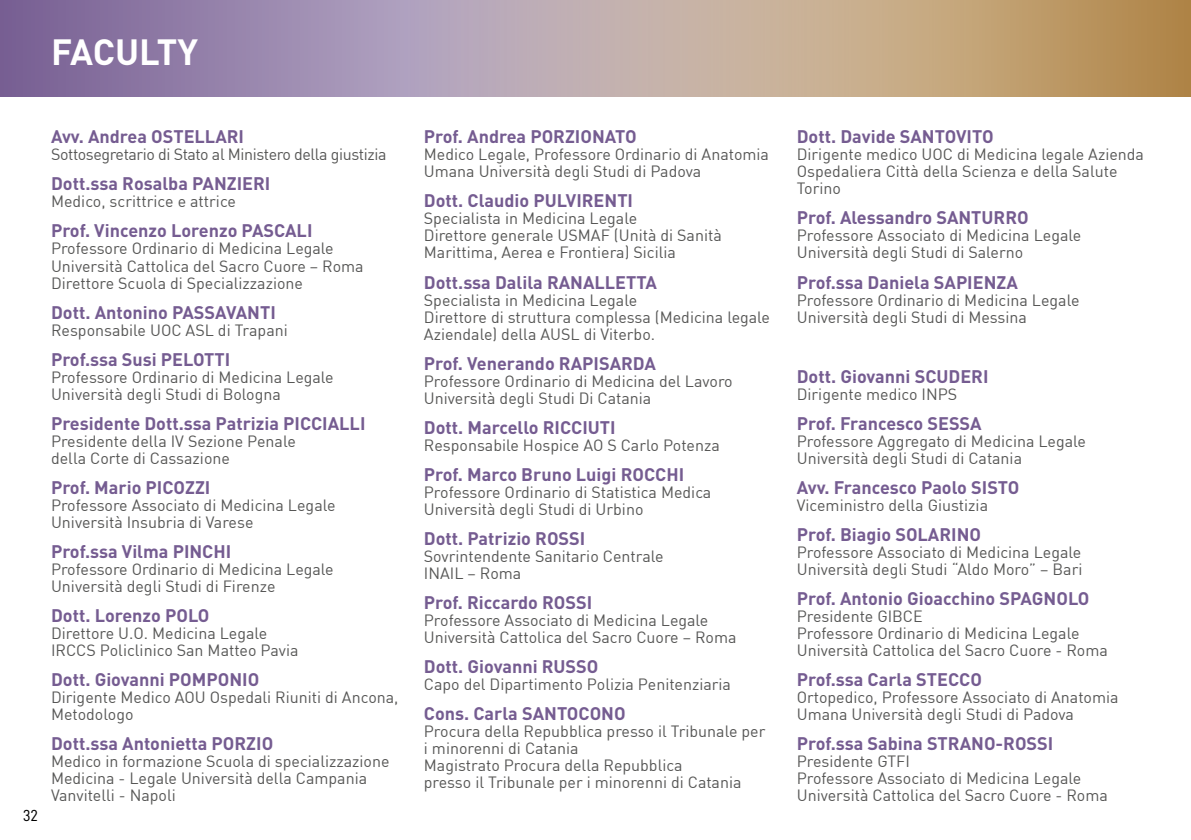
<style>
.page{position:relative;width:1191px;height:840px;background:#fff}
.page>*{position:absolute;margin:0;border:0;box-sizing:border-box;transform-origin:0 0}
.t1{font:700 36px "DIN";letter-spacing:-.005em;color:#fff}
.t2{font:700 18px "DIN";color:#755c91}
.t3{font:16px/17px "DIN";color:#575756}
.t4{font:16px "DIN";letter-spacing:-.025em;color:#575756}
.t5{font:16px "D DIN";color:#000}
</style>
<div class="page">
<svg style="left:0;top:0;width:410px;height:96px;background:#937fa9"></svg>
<div style="left:410px;top:0;width:781px;height:96px;background:#b7a8bb"></div>
<svg style="left:538px;top:0;width:653px;height:96px"></svg>
<h1 class="t1" style="left:51px;top:28px;width:149px">FACULTY</h1>
<p class="t5" style="left:23px;top:805px;width:17px">32</p>
<p class="t2" style="left:51px;top:125px;width:194px">Avv. Andrea OSTELLARI</p>
<p class="t4" style="left:51px;top:144px;width:337px">Sottosegretario di Stato al Ministero della giustizia</p>
<p class="t2" style="left:51px;top:172px;width:221px">Dott.ssa Rosalba PANZIERI</p>
<p class="t3" style="left:51px;top:193px;width:186px">Medico, scrittrice e attrice</p>
<p class="t2" style="left:51px;top:219px;width:263px">Prof. Vincenzo Lorenzo PASCALI</p>
<p class="t3" style="left:51px;top:240px;width:314px">Professore Ordinario di Medicina Legale<br>Università Cattolica del Sacro Cuore – Roma<br>Direttore Scuola di Specializzazione</p>
<p class="t2" style="left:51px;top:300px;width:226px">Dott. Antonino PASSAVANTI</p>
<p class="t3" style="left:51px;top:321px;width:238px">Responsabile UOC ASL di Trapani</p>
<p class="t2" style="left:51px;top:347px;width:181px">Prof.ssa Susi PELOTTI</p>
<p class="t3" style="left:51px;top:368px;width:284px">Professore Ordinario di Medicina Legale<br>Università degli Studi di Bologna</p>
<p class="t2" style="left:51px;top:411px;width:316px">Presidente Dott.ssa Patrizia PICCIALLI</p>
<p class="t3" style="left:51px;top:432px;width:246px">Presidente della IV Sezione Penale della Corte di Cassazione</p>
<p class="t2" style="left:51px;top:475px;width:161px">Prof. Mario PICOZZI</p>
<p class="t3" style="left:51px;top:496px;width:286px">Professore Associato di Medicina Legale<br>Università Insubria di Varese</p>
<p class="t2" style="left:51px;top:539px;width:182px">Prof.ssa Vilma PINCHI</p>
<p class="t3" style="left:51px;top:560px;width:284px">Professore Ordinario di Medicina Legale<br>Università degli Studi di Firenze</p>
<p class="t2" style="left:51px;top:603px;width:160px">Dott. Lorenzo POLO</p>
<p class="t3" style="left:51px;top:624px;width:249px">Direttore U.O. Medicina Legale<br>IRCCS Policlinico San Matteo Pavia</p>
<p class="t2" style="left:51px;top:667px;width:210px">Dott. Giovanni POMPONIO</p>
<p class="t3" style="left:51px;top:688px;width:349px">Dirigente Medico AOU Ospedali Riuniti di Ancona,<br>Metodologo</p>
<p class="t2" style="left:51px;top:731px;width:224px">Dott.ssa Antonietta PORZIO</p>
<p class="t3" style="left:51px;top:752px;width:340px">Medico in formazione Scuola di specializzazione<br>Medicina - Legale Università della Campania<br>Vanvitelli - Napoli</p>
<p class="t2" style="left:424px;top:125px;width:214px">Prof. Andrea PORZIONATO</p>
<p class="t3" style="left:424px;top:146px;width:347px">Medico Legale, Professore Ordinario di Anatomia<br>Umana Università degli Studi di Padova</p>
<p class="t2" style="left:424px;top:189px;width:211px">Dott. Claudio PULVIRENTI</p>
<p class="t3" style="left:424px;top:210px;width:299px">Specialista in Medicina Legale<br>Direttore generale USMAF (Unità di Sanità<br>Marittima, Aerea e Frontiera) Sicilia</p>
<p class="t2" style="left:424px;top:270px;width:235px">Dott.ssa Dalila RANALLETTA</p>
<p class="t3" style="left:424px;top:291px;width:348px">Specialista in Medicina Legale<br>Direttore di struttura complessa (Medicina legale<br>Aziendale) della AUSL di Viterbo.</p>
<p class="t2" style="left:424px;top:351px;width:234px">Prof. Venerando RAPISARDA</p>
<p class="t3" style="left:424px;top:372px;width:310px">Professore Ordinario di Medicina del Lavoro<br>Università degli Studi Di Catania</p>
<p class="t2" style="left:424px;top:415px;width:193px">Dott. Marcello RICCIUTI</p>
<p class="t3" style="left:424px;top:436px;width:297px">Responsabile Hospice AO S Carlo Potenza</p>
<p class="t2" style="left:424px;top:462px;width:262px">Prof. Marco Bruno Luigi ROCCHI</p>
<p class="t3" style="left:424px;top:483px;width:289px">Professore Ordinario di Statistica Medica<br>Università degli Studi di Urbino</p>
<p class="t2" style="left:424px;top:526px;width:163px">Dott. Patrizio ROSSI</p>
<p class="t3" style="left:424px;top:547px;width:241px">Sovrintendente Sanitario Centrale<br>INAIL – Roma</p>
<p class="t2" style="left:424px;top:590px;width:170px">Prof. Riccardo ROSSI</p>
<p class="t3" style="left:424px;top:611px;width:314px">Professore Associato di Medicina Legale<br>Università Cattolica del Sacro Cuore – Roma</p>
<p class="t2" style="left:424px;top:654px;width:176px">Dott. Giovanni RUSSO</p>
<p class="t3" style="left:424px;top:675px;width:309px">Capo del Dipartimento Polizia Penitenziaria</p>
<p class="t2" style="left:424px;top:701px;width:203px">Cons. Carla SANTOCONO</p>
<p class="t3" style="left:424px;top:722px;width:343px">Procura della Repubblica presso il Tribunale per i minorenni di Catania<br>Magistrato Procura della Repubblica<br>presso il Tribunale per i minorenni di Catania</p>
<p class="t2" style="left:796px;top:125px;width:198px">Dott. Davide SANTOVITO</p>
<p class="t3" style="left:796px;top:146px;width:349px">Dirigente medico UOC di Medicina legale Azienda<br>Ospedaliera Città della Scienza e della Salute<br>Torino</p>
<p class="t2" style="left:796px;top:206px;width:233px">Prof. Alessandro SANTURRO</p>
<p class="t3" style="left:796px;top:227px;width:286px">Professore Associato di Medicina Legale<br>Università degli Studi di Salerno</p>
<p class="t2" style="left:796px;top:270px;width:223px">Prof.ssa Daniela SAPIENZA</p>
<p class="t3" style="left:796px;top:291px;width:284px">Professore Ordinario di Medicina Legale<br>Università degli Studi di Messina</p>
<p class="t2" style="left:796px;top:364px;width:193px">Dott. Giovanni SCUDERI</p>
<p class="t3" style="left:796px;top:385px;width:162px">Dirigente medico INPS</p>
<p class="t2" style="left:796px;top:411px;width:186px">Prof. Francesco SESSA</p>
<p class="t3" style="left:796px;top:432px;width:291px">Professore Aggregato di Medicina Legale<br>Università degli Studi di Catania</p>
<p class="t2" style="left:796px;top:475px;width:224px">Avv. Francesco Paolo SISTO</p>
<p class="t3" style="left:796px;top:496px;width:193px">Viceministro della Giustizia</p>
<p class="t2" style="left:796px;top:522px;width:186px">Prof. Biagio SOLARINO</p>
<p class="t3" style="left:796px;top:543px;width:287px">Professore Associato di Medicina Legale<br>Università degli Studi “Aldo Moro” – Bari</p>
<p class="t2" style="left:796px;top:586px;width:294px">Prof. Antonio Gioacchino SPAGNOLO</p>
<p class="t3" style="left:796px;top:607px;width:312px">Presidente GIBCE<br>Professore Ordinario di Medicina Legale<br>Università Cattolica del Sacro Cuore - Roma</p>
<p class="t2" style="left:796px;top:667px;width:187px">Prof.ssa Carla STECCO</p>
<p class="t3" style="left:796px;top:688px;width:323px">Ortopedico, Professore Associato di Anatomia<br>Umana Università degli Studi di Padova</p>
<p class="t2" style="left:796px;top:731px;width:258px">Prof.ssa Sabina STRANO-ROSSI</p>
<p class="t3" style="left:796px;top:752px;width:312px">Presidente GTFI<br>Professore Associato di Medicina Legale<br>Università Cattolica del Sacro Cuore - Roma</p>
</div>
